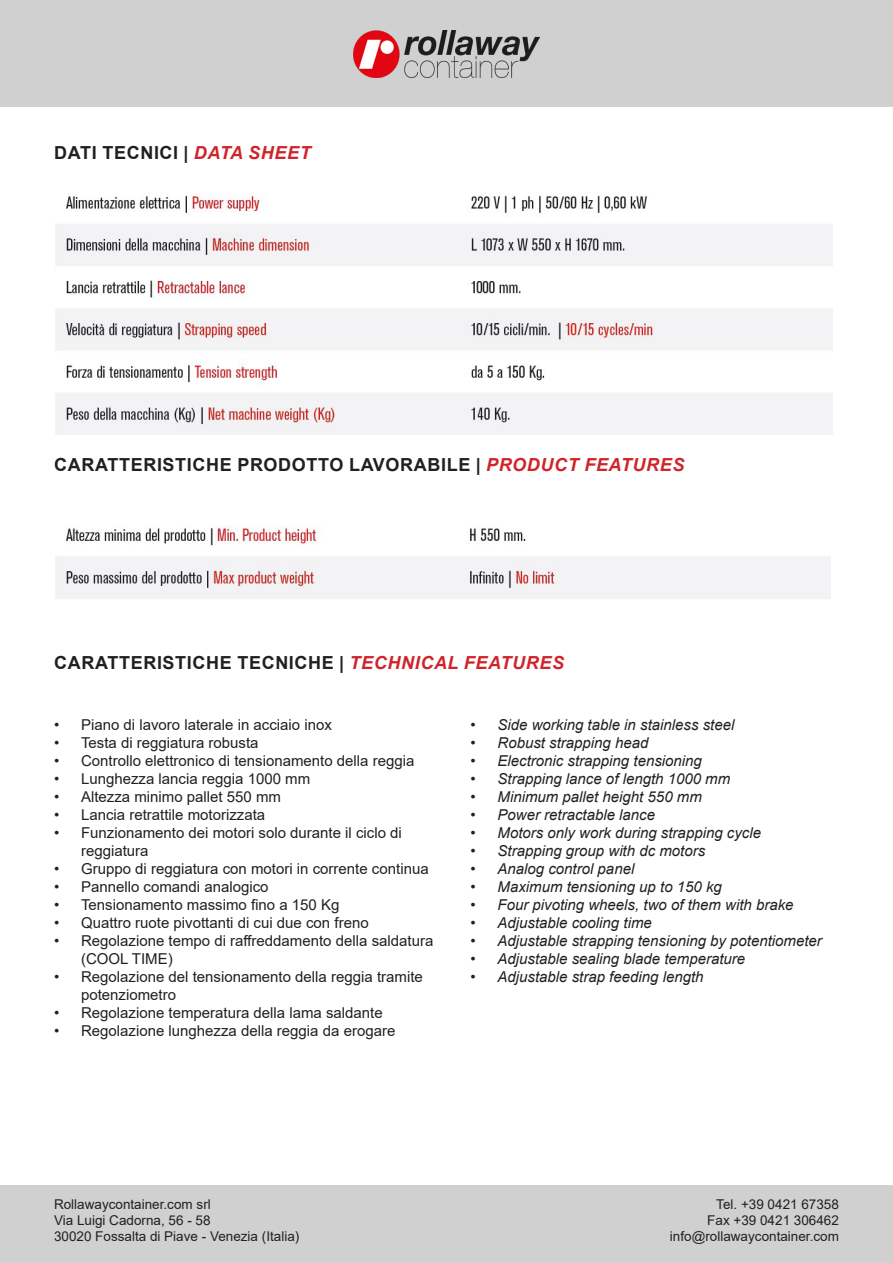
<style>
.page{position:relative;width:893px;height:1263px;background:#fff}
.page>*{position:absolute;margin:0;border:0;box-sizing:border-box;transform-origin:0 0}
.t1{font:700 18px "Arial";letter-spacing:.035em;color:#231f20}
.t2{font:15px/18px "Arial";color:#231f20}
.t3{font:italic 15px "Arial";color:#231f20}
.t4{font:13.5px/16.2px "Arial";color:#231f20}
.s1{font-style:italic;color:#d1232a}
</style>
<div class="page">
<div style="left:0;top:0;width:893px;height:106px;background:#d1d0d0"></div>
<div style="left:0;top:1185px;width:893px;height:78px;background:#d1d0d0"></div>
<img style="left:354px;top:31px;width:185px;height:46px">
<img style="left:56px;top:193px;width:777px;height:242px">
<img style="left:55px;top:525px;width:776px;height:74px">
<p class="t1" style="left:54px;top:140px;width:258px">DATI TECNICI | <span class="s1">DATA SHEET</span></p>
<p class="t1" style="left:54px;top:452px;width:632px">CARATTERISTICHE PRODOTTO LAVORABILE | <span class="s1">PRODUCT FEATURES</span></p>
<p class="t1" style="left:54px;top:650px;width:511px">CARATTERISTICHE TECNICHE | <span class="s1">TECHNICAL FEATURES</span></p>
<p class="t2" style="left:54px;top:716px;width:279px">• Piano di lavoro laterale in acciaio inox</p>
<p class="t2" style="left:54px;top:734px;width:206px">• Testa di reggiatura robusta</p>
<p class="t2" style="left:54px;top:752px;width:362px">• Controllo elettronico di tensionamento della reggia</p>
<p class="t2" style="left:54px;top:770px;width:258px">• Lunghezza lancia reggia 1000 mm</p>
<p class="t2" style="left:54px;top:788px;width:229px">• Altezza minimo pallet 550 mm</p>
<p class="t2" style="left:54px;top:806px;width:213px">• Lancia retrattile motorizzata</p>
<p class="t2" style="left:81px;top:824px;width:322px;text-indent:-27px">• Funzionamento dei motori solo durante il ciclo di reggiatura</p>
<p class="t2" style="left:54px;top:860px;width:376px">• Gruppo di reggiatura con motori in corrente continua</p>
<p class="t2" style="left:54px;top:878px;width:216px">• Pannello comandi analogico</p>
<p class="t2" style="left:54px;top:896px;width:287px">• Tensionamento massimo fino a 150 Kg</p>
<p class="t2" style="left:54px;top:914px;width:316px">• Quattro ruote pivottanti di cui due con freno</p>
<p class="t2" style="left:81px;top:932px;width:354px;text-indent:-27px">• Regolazione tempo di raffreddamento della saldatura (COOL TIME)</p>
<p class="t2" style="left:81px;top:968px;width:343px;text-indent:-27px">• Regolazione del tensionamento della reggia tramite potenziometro</p>
<p class="t2" style="left:54px;top:1004px;width:330px">• Regolazione temperatura della lama saldante</p>
<p class="t2" style="left:54px;top:1022px;width:343px">• Regolazione lunghezza della reggia da erogare</p>
<p class="t3" style="left:471px;top:715px;width:265px">• Side working table in stainless steel</p>
<p class="t3" style="left:471px;top:733px;width:179px">• Robust strapping head</p>
<p class="t3" style="left:471px;top:751px;width:233px">• Electronic strapping tensioning</p>
<p class="t3" style="left:471px;top:769px;width:261px">• Strapping lance of length 1000 mm</p>
<p class="t3" style="left:471px;top:787px;width:233px">• Minimum pallet height 550 mm</p>
<p class="t3" style="left:471px;top:805px;width:186px">• Power retractable lance</p>
<p class="t3" style="left:471px;top:823px;width:292px">• Motors only work during strapping cycle</p>
<p class="t3" style="left:471px;top:841px;width:236px">• Strapping group with dc motors</p>
<p class="t3" style="left:471px;top:859px;width:165px">• Analog control panel</p>
<p class="t3" style="left:471px;top:877px;width:253px">• Maximum tensioning up to 150 kg</p>
<p class="t3" style="left:471px;top:895px;width:324px">• Four pivoting wheels, two of them with brake</p>
<p class="t3" style="left:471px;top:913px;width:183px">• Adjustable cooling time</p>
<p class="t3" style="left:471px;top:931px;width:353px">• Adjustable strapping tensioning by potentiometer</p>
<p class="t3" style="left:471px;top:949px;width:276px">• Adjustable sealing blade temperature</p>
<p class="t3" style="left:471px;top:967px;width:234px">• Adjustable strap feeding length</p>
<p class="t4" style="left:54px;top:1196px;width:247px">Rollawaycontainer.com srl<br>Via Luigi Cadorna, 56 - 58<br>30020 Fossalta di Piave - Venezia (Italia)</p>
<p class="t4" style="left:670px;top:1196px;width:171px;text-align:right">Tel. +39 0421 67358<br>Fax +39 0421 306462 info@rollawaycontainer.com</p>
</div>
